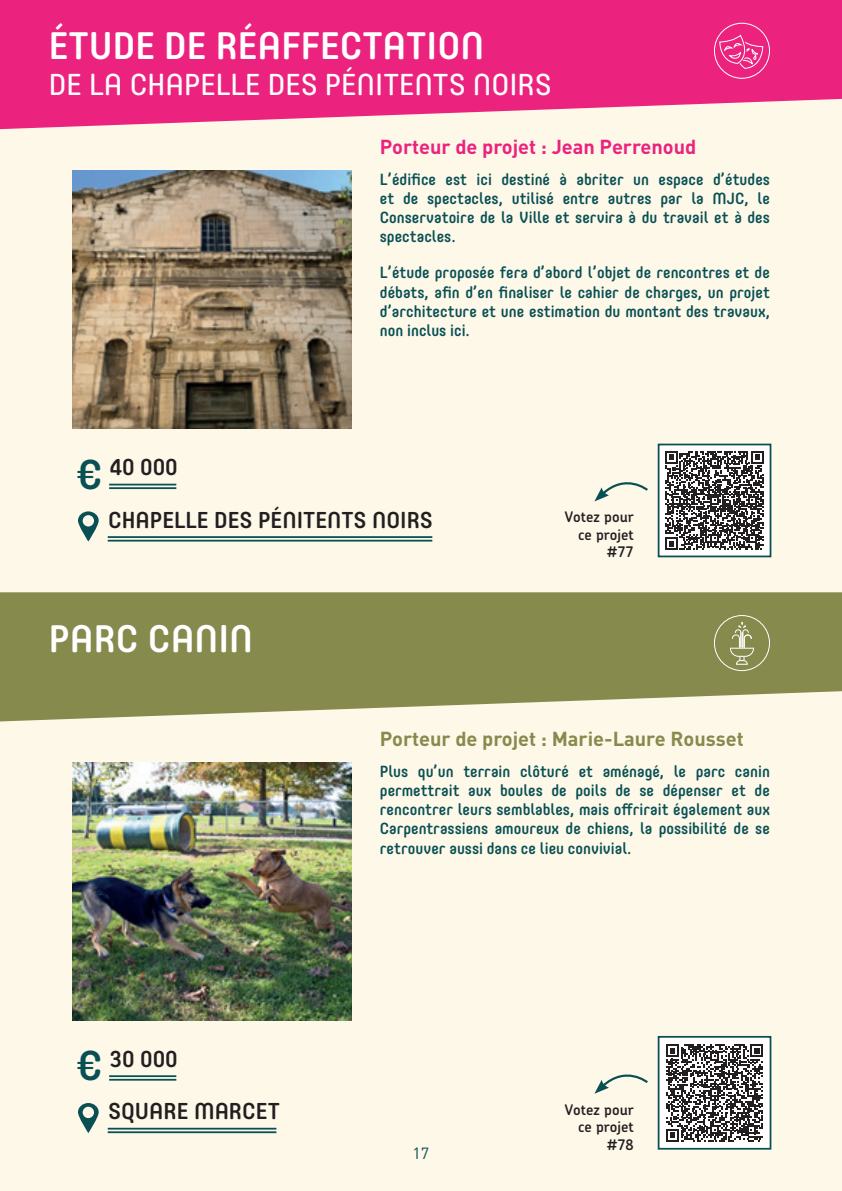
<style>
.page{position:relative;width:842px;height:1191px;background:#fef8e9}
.page>*{position:absolute;margin:0;border:0;box-sizing:border-box;transform-origin:0 0}
.t1{font:500 41.2px "Core Mellow 55";color:#095054}
.t2{font:500 38px "Core Mellow 55";color:#fff}
.t3{font:30px "Core Mellow 45";color:#fff}
.t4{font:500 22.8px "Core Mellow 55";color:#231f20}
.t5{font:700 20px "DIN Pro";color:#868a4d}
.t6{font:700 20px "DIN Pro";color:#eb237e}
.t7{font:500 16px/19.2px "Core Mellow 55";color:#095054;text-align:justify}
.t8{font:16px "DIN Pro";color:#095054}
.t9{font:600 14.6px/17.6px "Chevin";color:#231f20;text-align:right}
</style>
<div class="page">
<svg style="left:0;top:592px;width:842px;height:129px;background:#94965f"></svg>
<img style="left:72px;top:170px;width:279px;height:258px">
<svg style="left:0;top:0;width:842px;height:129px;background:#ed3c8a"></svg>
<div style="left:659px;top:444px;width:111px;height:112px;background:#fff"></div>
<svg style="left:665px;top:451px;width:99px;height:98px"></svg>
<div style="left:658px;top:443px;width:113px;height:114px;border:2px solid #095054"></div>
<svg style="left:594px;top:482px;width:54px;height:19px"></svg>
<svg style="left:719px;top:34px;width:44px;height:35px;background:#ee4893"></svg>
<div style="left:714px;top:23px;width:56px;height:56px;border:1px solid #fff;border-radius:50%"></div>
<img style="left:72px;top:762px;width:279px;height:258px">
<hr style="left:108px;top:1131px;width:168px;height:2px;background:#095054">
<hr style="left:108px;top:1127px;width:168px;height:2px;background:#095054">
<svg style="left:78px;top:1103px;width:21px;height:30px"></svg>
<hr style="left:109px;top:1078px;width:67px;height:2px;background:#095054">
<hr style="left:109px;top:1075px;width:67px;height:2px;background:#095054">
<div style="left:659px;top:1036px;width:111px;height:112px;background:#fff"></div>
<svg style="left:666px;top:1044px;width:97px;height:97px"></svg>
<div style="left:658px;top:1036px;width:113px;height:113px;border:2px solid #095054"></div>
<svg style="left:595px;top:1074px;width:53px;height:19px"></svg>
<hr style="left:108px;top:540px;width:324px;height:1px;background:#095054">
<hr style="left:108px;top:536px;width:324px;height:2px;background:#095054">
<svg style="left:78px;top:511px;width:21px;height:30px"></svg>
<hr style="left:109px;top:487px;width:67px;height:2px;background:#095054">
<hr style="left:109px;top:484px;width:67px;height:1px;background:#095054">
<svg style="left:730px;top:622px;width:24px;height:43px"></svg>
<div style="left:714px;top:615px;width:56px;height:56px;border:1px solid #fff;border-radius:50%"></div>
<h2 class="t2" style="left:49px;top:17px;width:437px">ÉTUDE DE RÉAFFECTATION</h2>
<h3 class="t3" style="left:49px;top:62px;width:504px">DE LA CHAPELLE DES PÉNITENTS NOIRS</h3>
<p class="t6" style="left:380px;top:133px;width:318px">Porteur de projet : Jean Perrenoud</p>
<p class="t7" style="left:380px;top:168px;width:392px">L’édifice est ici destiné à abriter un espace d’études et de spectacles, utilisé entre autres par la MJC, le Conservatoire de la Ville et servira à du travail et à des spectacles.</p>
<p class="t7" style="left:380px;top:262px;width:392px">L’étude proposée fera d’abord l’objet de rencontres et de débats, afin d’en finaliser le cahier de charges, un projet d’architecture et une estimation du montant des travaux, non inclus ici.</p>
<h1 class="t1" style="left:77px;top:443px;width:27px">€</h1>
<h3 class="t4" style="left:110px;top:450px;width:70px">40 000</h3>
<h3 class="t4" style="left:108px;top:502px;width:326px">CHAPELLE DES PÉNITENTS NOIRS</h3>
<p class="t9" style="left:565px;top:508px;width:70px">Votez pour ce projet #77</p>
<h2 class="t2" style="left:49px;top:609px;width:206px">PARC CANIN</h2>
<h1 class="t1" style="left:77px;top:1034px;width:27px">€</h1>
<h3 class="t4" style="left:110px;top:1041px;width:70px">30 000</h3>
<h3 class="t4" style="left:108px;top:1094px;width:173px">SQUARE MARCET</h3>
<p class="t5" style="left:380px;top:725px;width:365px">Porteur de projet : Marie-Laure Rousset</p>
<p class="t7" style="left:380px;top:761px;width:392px">Plus qu’un terrain clôturé et aménagé, le parc canin permettrait aux boules de poils de se dépenser et de rencontrer leurs semblables, mais offrirait également aux Carpentrassiens amoureux de chiens, la possibilité de se retrouver aussi dans ce lieu convivial.</p>
<p class="t8" style="left:413px;top:1140px;width:18px">17</p>
<p class="t9" style="left:565px;top:1100px;width:70px">Votez pour ce projet #78</p>
</div>
